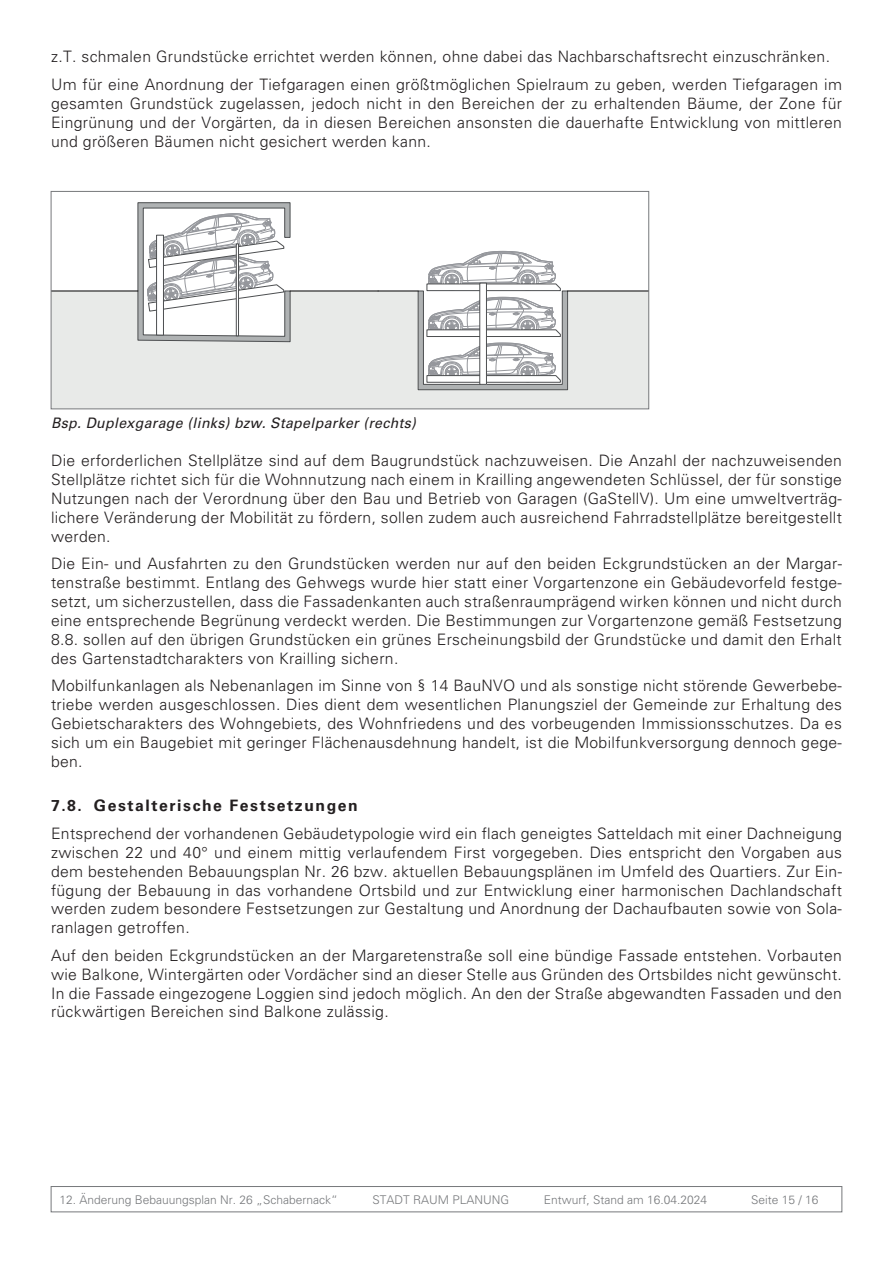
<style>
.page{position:relative;width:893px;height:1263px;background:#fff}
.page>*{position:absolute;margin:0;border:0;box-sizing:border-box;transform-origin:0 0}
.t1{font:300 15.75px/18.9px "Univers LT Std";letter-spacing:.02em;color:#231f20;text-align:justify}
.t2{font:700 15.75px "Univers LT Std";letter-spacing:.1em;color:#231f20}
.t3{font:italic 14.55px "Univers LT Std";letter-spacing:.025em;color:#231f20}
.t4{font:300 12px "Univers LT Std";color:#76787b}
</style>
<div class="page">
<div style="left:51px;top:1186px;width:791px;height:26px;border:1px solid #76787b"></div>
<div style="left:53px;top:292px;width:594px;height:115px;background:#e8eae8"></div>
<hr style="left:290px;top:291px;width:88px;height:1px;background:#000001">
<svg style="left:138px;top:203px;width:152px;height:139px"></svg>
<div style="left:157px;top:235px;width:6px;height:100px;background:#fff"></div>
<div style="left:156px;top:235px;width:8px;height:100px;border:1px solid #4d4f51"></div>
<div style="left:236px;top:244px;width:3px;height:92px;background:#fff;border:1px solid #4d4f51"></div>
<svg style="left:418px;top:251px;width:150px;height:139px"></svg>
<div style="left:480px;top:283px;width:6px;height:101px;background:#fff"></div>
<hr style="left:568px;top:291px;width:81px;height:1px;background:#000001">
<hr style="left:378px;top:291px;width:40px;height:1px;background:#000001">
<hr style="left:51px;top:291px;width:87px;height:1px;background:#000001">
<div style="left:51px;top:191px;width:598px;height:218px;border:1px solid #76787b"></div>
<p class="t1" style="left:51px;top:43px;width:792px;line-height:27.5px">z.T. schmalen Grundstücke errichtet werden können, ohne dabei das Nachbarschaftsrecht einzuschränken.<br>Um für eine Anordnung der Tiefgaragen einen größtmöglichen Spielraum zu geben, werden Tiefgaragen im</p>
<p class="t1" style="left:51px;top:94px;width:792px">gesamten Grundstück zugelassen, jedoch nicht in den Bereichen der zu erhaltenden Bäume, der Zone für Eingrünung und der Vorgärten, da in diesen Bereichen ansonsten die dauerhafte Entwicklung von mittleren und größeren Bäumen nicht gesichert werden kann.</p>
<p class="t3" style="left:51px;top:414px;width:366px">Bsp. Duplexgarage (links) bzw. Stapelparker (rechts)</p>
<p class="t1" style="left:51px;top:451px;width:792px">Die erforderlichen Stellplätze sind auf dem Baugrundstück nachzuweisen. Die Anzahl der nachzuweisenden Stellplätze richtet sich für die Wohnnutzung nach einem in Krailling angewendeten Schlüssel, der für sonstige Nutzungen nach der Verordnung über den Bau und Betrieb von Garagen (GaStellV). Um eine umweltverträg&shy;lichere Veränderung der Mobilität zu fördern, sollen zudem auch ausreichend Fahrradstellplätze bereitgestellt werden.</p>
<p class="t1" style="left:51px;top:554px;width:792px">Die Ein- und Ausfahrten zu den Grundstücken werden nur auf den beiden Eckgrundstücken an der Margar&shy;tenstraße bestimmt. Entlang des Gehwegs wurde hier statt einer Vorgartenzone ein Gebäudevorfeld festge&shy;setzt, um sicherzustellen, dass die Fassadenkanten auch straßenraumprägend wirken können und nicht durch eine entsprechende Begrünung verdeckt werden. Die Bestimmungen zur Vorgartenzone gemäß Festsetzung 8.8. sollen auf den übrigen Grundstücken ein grünes Erscheinungsbild der Grundstücke und damit den Erhalt des Gartenstadtcharakters von Krailling sichern.</p>
<p class="t1" style="left:51px;top:676px;width:792px">Mobilfunkanlagen als Nebenanlagen im Sinne von § 14 BauNVO und als sonstige nicht störende Gewerbebe&shy;triebe werden ausgeschlossen. Dies dient dem wesentlichen Planungsziel der Gemeinde zur Erhaltung des Gebietscharakters des Wohngebiets, des Wohnfriedens und des vorbeugenden Immissionsschutzes. Da es sich um ein Baugebiet mit geringer Flächenausdehnung handelt, ist die Mobilfunkversorgung dennoch gege&shy;ben.</p>
<p class="t2" style="left:51px;top:796px;width:308px">7.8. Gestalterische Festsetzungen</p>
<p class="t1" style="left:51px;top:824px;width:792px">Entsprechend der vorhandenen Gebäudetypologie wird ein flach geneigtes Satteldach mit einer Dachneigung zwischen 22 und 40° und einem mittig verlaufendem First vorgegeben. Dies entspricht den Vorgaben aus dem bestehenden Bebauungsplan Nr. 26 bzw. aktuellen Bebauungsplänen im Umfeld des Quartiers. Zur Ein&shy;fügung der Bebauung in das vorhandene Ortsbild und zur Entwicklung einer harmonischen Dachlandschaft werden zudem besondere Festsetzungen zur Gestaltung und Anordnung der Dachaufbauten sowie von Sola&shy;ranlagen getroffen.</p>
<p class="t1" style="left:51px;top:946px;width:792px">Auf den beiden Eckgrundstücken an der Margaretenstraße soll eine bündige Fassade entstehen. Vorbauten wie Balkone, Wintergärten oder Vordächer sind an dieser Stelle aus Gründen des Ortsbildes nicht gewünscht.<br>In die Fassade eingezogene Loggien sind jedoch möglich. An den der Straße abgewandten Fassaden und den rückwärtigen Bereichen sind Balkone zulässig.</p>
<p class="t4" style="left:60px;top:1192px;width:280px">12. Änderung Bebauungsplan Nr. 26 „Schabernack“</p>
<p class="t4" style="left:372px;top:1192px;width:138px">STADT RAUM PLANUNG</p>
<p class="t4" style="left:544px;top:1192px;width:165px">Entwurf, Stand am 16.04.2024</p>
<p class="t4" style="left:751px;top:1192px;width:69px">Seite 15 / 16</p>
</div>
